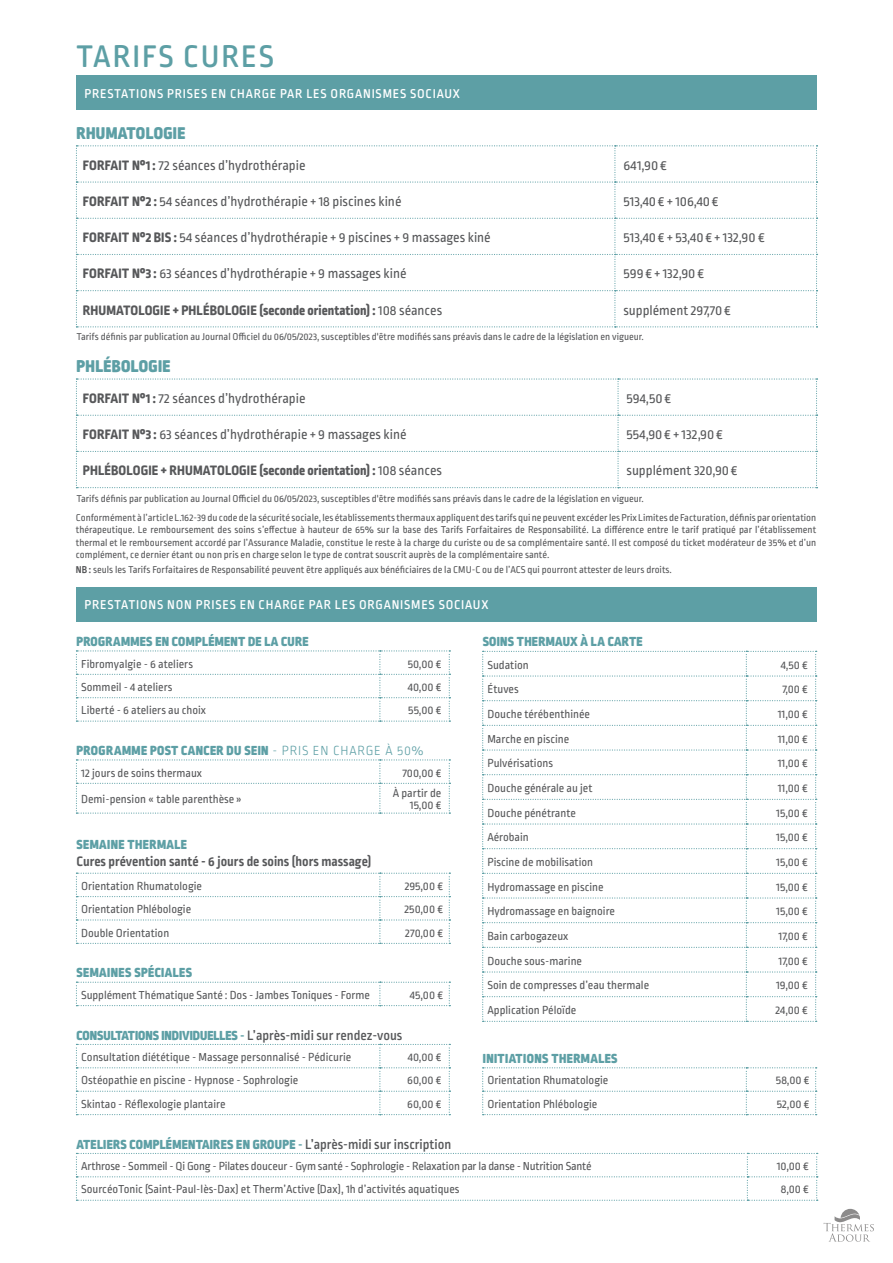
<style>
.page{position:relative;width:893px;height:1263px;background:#fff}
.page>*{position:absolute;margin:0;border:0;box-sizing:border-box;transform-origin:0 0}
.t1{font:500 33px "Ropa Soft Pro";letter-spacing:.06em;color:#5d9fa5}
.t2{font:900 18px "Ropa Soft Pro";letter-spacing:.02em;color:#5d9fa5}
.t3{font:14.4px "Ropa Soft Pro";color:#57585a}
.t4{font:800 14.4px "Ropa Soft Pro";color:#57585a}
.t5{font:700 14.4px "Ropa Soft Pro";color:#57585a}
.t6{font:900 13.95px "Ropa Soft Pro";letter-spacing:.02em;color:#5d9fa5}
.t7{font:900 13.95px "Ropa Soft Pro";color:#5d9fa5}
.t8{font:500 13.5px "Ropa Soft Pro";letter-spacing:.06em;color:#fff}
.t9{font:12.15px/12.8px "Ropa Soft Pro";color:#57585a;text-align:right}
.t10{font:10.5px/12.6px "Ropa Soft Pro";color:#57585a}
.s1{font-weight:800}
.s2{font-weight:400}
.s3{font-weight:700}
.s4{font-weight:300}
.s5{font-weight:500;font-size:14.4px;color:#57585a}
</style>
<div class="page">
<svg style="left:823px;top:1209px;width:51px;height:33px"></svg>
<div style="left:76px;top:75px;width:740px;height:34px;background:#5d9fa5"></div>
<svg style="left:76px;top:1153px;width:742px;height:48px"></svg>
<svg style="left:482px;top:651px;width:335px;height:371px"></svg>
<svg style="left:76px;top:145px;width:741px;height:182px"></svg>
<svg style="left:76px;top:378px;width:741px;height:110px"></svg>
<div style="left:76px;top:587px;width:740px;height:34px;background:#5d9fa5"></div>
<svg style="left:482px;top:1067px;width:335px;height:48px"></svg>
<svg style="left:76px;top:650px;width:374px;height:72px"></svg>
<svg style="left:76px;top:982px;width:374px;height:24px"></svg>
<svg style="left:76px;top:1044px;width:374px;height:71px"></svg>
<svg style="left:76px;top:873px;width:374px;height:71px"></svg>
<svg style="left:76px;top:759px;width:374px;height:55px"></svg>
<h1 class="t1" style="left:76px;top:38px;width:199px">TARIFS CURES</h1>
<p class="t8" style="left:84px;top:86px;width:377px">PRESTATIONS PRISES EN CHARGE PAR LES ORGANISMES SOCIAUX</p>
<h2 class="t2" style="left:76px;top:122px;width:110px">RHUMATOLOGIE</h2>
<p class="t3" style="left:83px;top:157px;width:224px"><span class="s1">FORFAIT N°1 :</span> 72 séances d’hydrothérapie</p>
<p class="t3" style="left:623px;top:157px;width:45px">641,90€</p>
<p class="t3" style="left:83px;top:193px;width:320px"><span class="s1">FORFAIT N°2 :</span> 54 séances d’hydrothérapie + 18 piscines kiné</p>
<p class="t3" style="left:623px;top:193px;width:97px">513,40€ + 106,40€</p>
<p class="t3" style="left:83px;top:230px;width:409px"><span class="s1">FORFAIT N°2 BIS :</span> 54 séances d’hydrothérapie + 9 piscines + 9 massages kiné</p>
<p class="t3" style="left:623px;top:230px;width:143px">513,40 € + 53,40 € + 132,90 €</p>
<p class="t3" style="left:83px;top:266px;width:325px"><span class="s1">FORFAIT N°3 :</span> 63 séances d’hydrothérapie + 9 massages kiné</p>
<p class="t3" style="left:623px;top:266px;width:82px">599 € + 132,90 €</p>
<p class="t4" style="left:83px;top:301px;width:361px">RHUMATOLOGIE + PHLÉBOLOGIE (seconde orientation) : <span class="s2">108 séances</span></p>
<p class="t3" style="left:623px;top:302px;width:109px">supplément 297,70 €</p>
<p class="t10" style="left:76px;top:330px;width:569px">Tarifs définis par publication au Journal Officiel du 06/05/2023, susceptibles d'être modifiés sans préavis dans le cadre de la législation en vigueur.</p>
<h2 class="t2" style="left:76px;top:355px;width:95px">PHLÉBOLOGIE</h2>
<p class="t3" style="left:83px;top:390px;width:224px"><span class="s1">FORFAIT N°1 :</span> 72 séances d’hydrothérapie</p>
<p class="t3" style="left:627px;top:390px;width:46px">594,50€</p>
<p class="t3" style="left:83px;top:427px;width:325px"><span class="s1">FORFAIT N°3 :</span> 63 séances d’hydrothérapie + 9 massages kiné</p>
<p class="t3" style="left:627px;top:427px;width:98px">554,90€ + 132,90 €</p>
<p class="t4" style="left:83px;top:462px;width:361px">PHLÉBOLOGIE + RHUMATOLOGIE (seconde orientation) : <span class="s2">108 séances</span></p>
<p class="t3" style="left:627px;top:463px;width:112px">supplément 320,90 €</p>
<p class="t10" style="left:76px;top:490px;width:742px;line-height:18.1px">Tarifs définis par publication au Journal Officiel du 06/05/2023, susceptibles d'être modifiés sans préavis dans le cadre de la législation en vigueur.<br>Conformément à l’article L.162-39 du code de la sécurité sociale, les établissements thermaux appliquent des tarifs qui ne peuvent excéder les Prix Limites de Facturation, définis par orientation</p>
<p class="t10" style="left:76px;top:524px;width:742px;text-align:justify">thérapeutique. Le remboursement des soins s’effectue à hauteur de 65% sur la base des Tarifs Forfaitaires de Responsabilité. La différence entre le tarif pratiqué par l’établissement thermal et le remboursement accordé par l’Assurance Maladie, constitue le reste à la charge du curiste ou de sa complémentaire santé. Il est composé du ticket modérateur de 35% et d’un complément, ce dernier étant ou non pris en charge selon le type de contrat souscrit auprès de la complémentaire santé.</p>
<p class="t10" style="left:76px;top:564px;width:597px"><span class="s3">NB :</span> seuls les Tarifs Forfaitaires de Responsabilité peuvent être appliqués aux bénéficiaires de la CMU-C ou de l’ACS qui pourront attester de leurs droits.</p>
<p class="t8" style="left:84px;top:598px;width:405px">PRESTATIONS NON PRISES EN CHARGE PAR LES ORGANISMES SOCIAUX</p>
<p class="t6" style="left:76px;top:633px;width:234px">PROGRAMMES EN COMPLÉMENT DE LA CURE</p>
<p class="t9" style="left:81px;top:658px;width:113px">Fibromyalgie - 6 ateliers</p>
<p class="t9" style="left:408px;top:658px;width:35px">50,00 €</p>
<p class="t9" style="left:81px;top:681px;width:93px">Sommeil - 4 ateliers</p>
<p class="t9" style="left:408px;top:681px;width:35px">40,00 €</p>
<p class="t9" style="left:81px;top:705px;width:126px">Liberté - 6 ateliers au choix</p>
<p class="t9" style="left:408px;top:705px;width:35px">55,00 €</p>
<p class="t6" style="left:77px;top:742px;width:349px">PROGRAMME POST CANCER DU SEIN <span class="s4">- PRIS EN CHARGE À 50%</span></p>
<p class="t9" style="left:81px;top:767px;width:122px">12 jours de soins thermaux</p>
<p class="t9" style="left:402px;top:767px;width:41px">700,00 €</p>
<p class="t9" style="left:81px;top:793px;width:162px">Demi-pension « table parenthèse »</p>
<p class="t9" style="left:393px;top:787px;width:50px">À partir de<br>15,00 €</p>
<p class="t6" style="left:77px;top:836px;width:112px">SEMAINE THERMALE</p>
<p class="t5" style="left:76px;top:853px;width:296px">Cures prévention santé - 6 jours de soins (hors massage)</p>
<p class="t9" style="left:81px;top:880px;width:122px">Orientation Rhumatologie</p>
<p class="t9" style="left:405px;top:880px;width:40px">295,00 €</p>
<p class="t9" style="left:81px;top:903px;width:111px">Orientation Phlébologie</p>
<p class="t9" style="left:404px;top:903px;width:40px">250,00 €</p>
<p class="t9" style="left:81px;top:927px;width:90px">Double Orientation</p>
<p class="t9" style="left:405px;top:927px;width:39px">270,00 €</p>
<p class="t6" style="left:77px;top:964px;width:117px">SEMAINES SPÉCIALES</p>
<p class="t9" style="left:81px;top:989px;width:290px">Supplément Thématique Santé : Dos - Jambes Toniques - Forme</p>
<p class="t9" style="left:410px;top:989px;width:35px">45,00 €</p>
<p class="t7" style="left:76px;top:1026px;width:327px">CONSULTATIONS INDIVIDUELLES <span class="s3">-</span> <span class="s5">L’après-midi sur rendez-vous</span></p>
<p class="t9" style="left:81px;top:1051px;width:272px">Consultation diététique - Massage personnalisé - Pédicurie</p>
<p class="t9" style="left:408px;top:1051px;width:35px">40,00 €</p>
<p class="t9" style="left:81px;top:1075px;width:219px">Ostéopathie en piscine - Hypnose - Sophrologie</p>
<p class="t9" style="left:407px;top:1075px;width:36px">60,00 €</p>
<p class="t9" style="left:81px;top:1098px;width:146px">Skintao - Réflexologie plantaire</p>
<p class="t9" style="left:407px;top:1098px;width:36px">60,00 €</p>
<p class="t6" style="left:483px;top:633px;width:161px">SOINS THERMAUX À LA CARTE</p>
<p class="t9" style="left:487px;top:659px;width:43px">Sudation</p>
<p class="t9" style="left:781px;top:659px;width:29px">4,50 €</p>
<p class="t9" style="left:487px;top:684px;width:33px">Étuves</p>
<p class="t9" style="left:782px;top:684px;width:27px">7,00 €</p>
<p class="t9" style="left:487px;top:708px;width:104px">Douche térébenthinée</p>
<p class="t9" style="left:778px;top:708px;width:32px">11,00 €</p>
<p class="t9" style="left:487px;top:733px;width:83px">Marche en piscine</p>
<p class="t9" style="left:778px;top:733px;width:32px">11,00 €</p>
<p class="t9" style="left:487px;top:758px;width:67px">Pulvérisations</p>
<p class="t9" style="left:778px;top:758px;width:32px">11,00 €</p>
<p class="t9" style="left:487px;top:782px;width:107px">Douche générale au jet</p>
<p class="t9" style="left:778px;top:782px;width:32px">11,00 €</p>
<p class="t9" style="left:487px;top:807px;width:90px">Douche pénétrante</p>
<p class="t9" style="left:776px;top:807px;width:33px">15,00 €</p>
<p class="t9" style="left:487px;top:832px;width:43px">Aérobain</p>
<p class="t9" style="left:776px;top:832px;width:33px">15,00 €</p>
<p class="t9" style="left:487px;top:856px;width:107px">Piscine de mobilisation</p>
<p class="t9" style="left:776px;top:856px;width:33px">15,00 €</p>
<p class="t9" style="left:487px;top:881px;width:118px">Hydromassage en piscine</p>
<p class="t9" style="left:776px;top:881px;width:33px">15,00 €</p>
<p class="t9" style="left:487px;top:906px;width:129px">Hydromassage en baignoire</p>
<p class="t9" style="left:776px;top:906px;width:33px">15,00 €</p>
<p class="t9" style="left:487px;top:930px;width:82px">Bain carbogazeux</p>
<p class="t9" style="left:778px;top:930px;width:31px">17,00 €</p>
<p class="t9" style="left:487px;top:955px;width:96px">Douche sous-marine</p>
<p class="t9" style="left:778px;top:955px;width:31px">17,00 €</p>
<p class="t9" style="left:487px;top:980px;width:163px">Soin de compresses d’eau thermale</p>
<p class="t9" style="left:776px;top:980px;width:33px">19,00 €</p>
<p class="t9" style="left:487px;top:1004px;width:90px">Application Péloïde</p>
<p class="t9" style="left:775px;top:1004px;width:34px">24,00 €</p>
<p class="t6" style="left:483px;top:1050px;width:136px">INITIATIONS THERMALES</p>
<p class="t9" style="left:487px;top:1075px;width:122px">Orientation Rhumatologie</p>
<p class="t9" style="left:776px;top:1075px;width:35px">58,00 €</p>
<p class="t9" style="left:487px;top:1098px;width:111px">Orientation Phlébologie</p>
<p class="t9" style="left:777px;top:1098px;width:34px">52,00 €</p>
<p class="t6" style="left:76px;top:1135px;width:376px">ATELIERS COMPLÉMENTAIRES EN GROUPE <span class="s3">-</span> <span class="s5">L’après-midi sur inscription</span></p>
<p class="t9" style="left:81px;top:1160px;width:512px">Arthrose - Sommeil - Qi Gong - Pilates douceur - Gym santé - Sophrologie - Relaxation par la danse - Nutrition Santé</p>
<p class="t9" style="left:777px;top:1160px;width:34px">10,00 €</p>
<p class="t9" style="left:81px;top:1184px;width:380px">SourcéoTonic (Saint-Paul-lès-Dax) et Therm’Active (Dax), 1h d’activités aquatiques</p>
<p class="t9" style="left:781px;top:1184px;width:29px">8,00 €</p>
</div>
